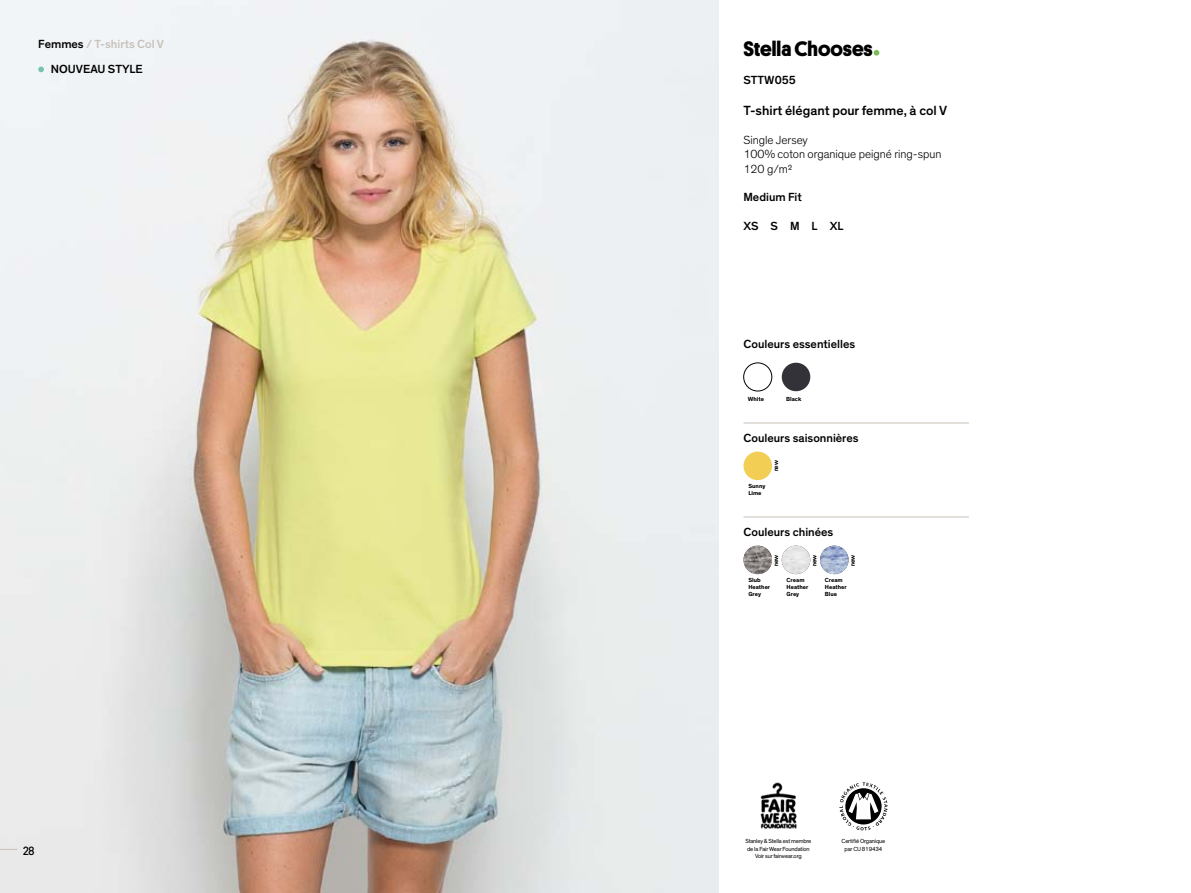
<style>
.page{position:relative;width:1191px;height:893px;background:#fff}
.page>*{position:absolute;margin:0;border:0;box-sizing:border-box;transform-origin:0 0}
.t1{font:700 21px "Platform";color:#000}
.t2{font:500 13.5px "Theinhardt";color:#000}
.t3{font:500 12px/25.5px "Theinhardt";color:#000}
.t4{font:300 12px/14.4px "Theinhardt";color:#000}
.t5{font:12px "Platform";color:#000}
.t6{font:6px/7.6px "Theinhardt";letter-spacing:-.025em;color:#000;text-align:center}
.t7{font:700 6px/7.4px "Theinhardt";color:#000}
.t8{font:500 6px "Platform";letter-spacing:-.01em;color:#000}
.s1{color:#c7c1b8}
</style>
<div class="page">
<img style="left:0;top:0;width:719px;height:893px">
<svg style="left:873px;top:50px;width:6px;height:6px"></svg>
<div style="left:743px;top:363px;width:29px;height:28px;border:1px solid #000;border-radius:50%"></div>
<div style="left:781px;top:363px;width:29px;height:28px;background:#323238;border-radius:50%"></div>
<hr style="left:743px;top:423px;width:226px;height:1px;background:#c7c1b8">
<div style="left:743px;top:452px;width:29px;height:28px;background:#f2ce55;border-radius:50%"></div>
<hr style="left:743px;top:517px;width:226px;height:1px;background:#c7c1b8">
<img style="left:743px;top:546px;width:29px;height:28px;border-radius:14px">
<img style="left:781px;top:546px;width:29px;height:28px;border-radius:14px">
<img style="left:820px;top:546px;width:28px;height:28px;border-radius:14px">
<svg style="left:38px;top:67px;width:6px;height:5px"></svg>
<img style="left:760px;top:782px;width:37px;height:47px">
<svg style="left:839px;top:782px;width:48px;height:48px"></svg>
<svg style="left:0;top:849px;width:17px;height:1px"></svg>
<p class="t3" style="left:51px;top:31px;width:115px;text-indent:-13px">Femmes <span class="s1">/ T-shirts Col V<br></span>NOUVEAU STYLE</p>
<p class="t5" style="left:23px;top:842px;width:13px">28</p>
<h1 class="t1" style="left:743px;top:33px;width:131px">Stella Chooses</h1>
<p class="t3" style="left:743px;top:68px;width:54px">STTW055</p>
<p class="t2" style="left:743px;top:102px;width:205px">T-shirt élégant pour femme, à col V</p>
<p class="t4" style="left:743px;top:133px;width:199px">Single Jersey<br>100% coton organique peigné ring-spun<br>120 g/m²</p>
<p class="t3" style="left:743px;top:185px;width:60px">Medium Fit</p>
<p class="t3" style="left:743px;top:214px;width:101px">XS S M L XL</p>
<p class="t3" style="left:743px;top:331px;width:113px">Couleurs essentielles</p>
<p class="t7" style="left:747px;top:395px;width:18px">White</p>
<p class="t7" style="left:786px;top:395px;width:17px">Black</p>
<p class="t3" style="left:743px;top:425px;width:117px">Couleurs saisonnières</p>
<p class="t8" style="left:771px;top:471px;width:13px;rotate:-90deg">new</p>
<p class="t7" style="left:748px;top:482px;width:19px">Sunny<br>Lime</p>
<p class="t3" style="left:743px;top:519px;width:91px">Couleurs chinées</p>
<p class="t8" style="left:771px;top:566px;width:13px;rotate:-90deg">new</p>
<p class="t8" style="left:810px;top:566px;width:13px;rotate:-90deg">new</p>
<p class="t8" style="left:848px;top:566px;width:13px;rotate:-90deg">new</p>
<p class="t7" style="left:748px;top:576px;width:23px">Slub<br>Heather<br>Grey</p>
<p class="t7" style="left:786px;top:576px;width:23px">Cream<br>Heather<br>Grey</p>
<p class="t7" style="left:825px;top:576px;width:23px">Cream<br>Heather<br>Blue</p>
<p class="t6" style="left:745px;top:837px;width:67px">Stanley &amp; Stella est membre de la Fair Wear Foundation<br>Voir sur fairwear.org</p>
<p class="t6" style="left:841px;top:837px;width:45px">Certifié Organique par CU 819434</p>
</div>
